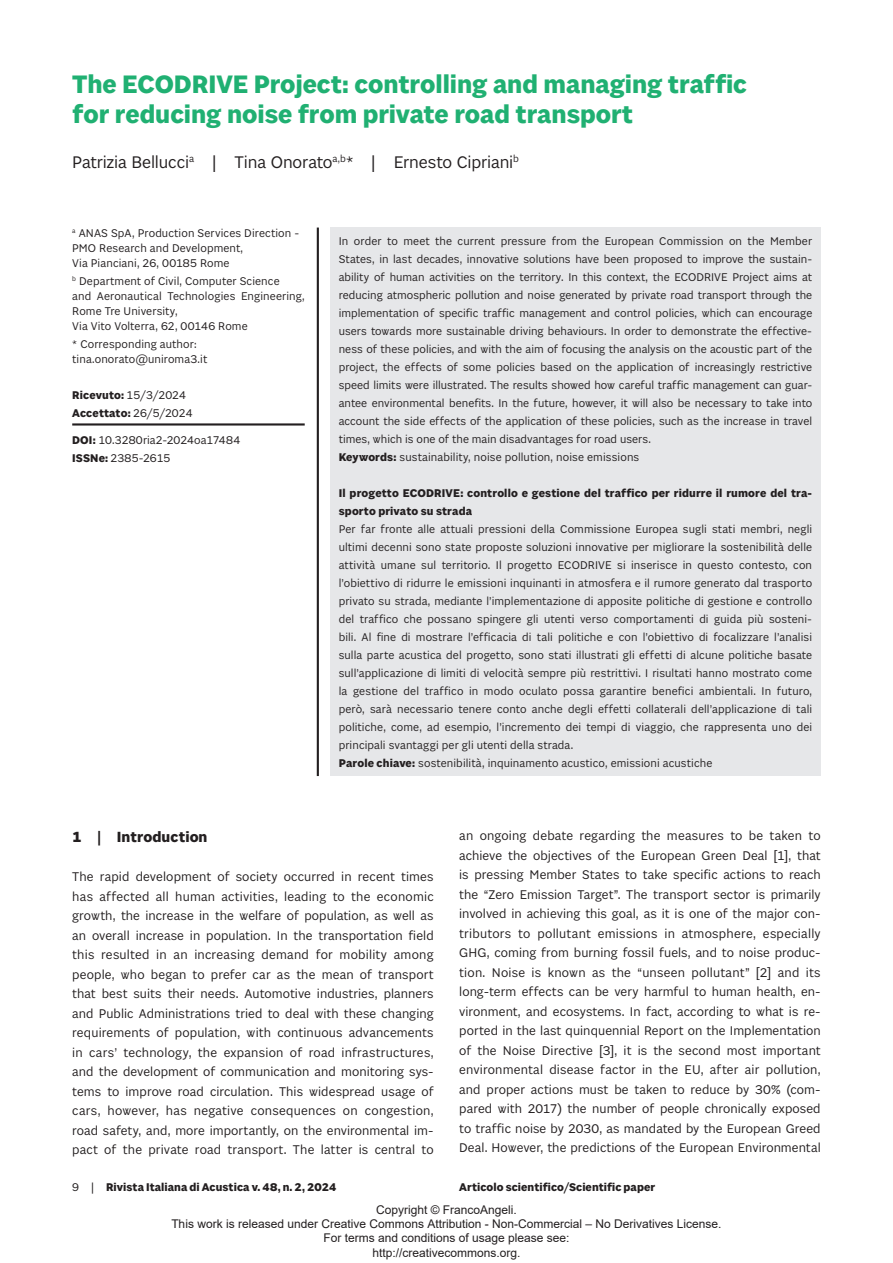
<style>
.page{position:relative;width:893px;height:1263px;background:#fff}
.page>*{position:absolute;margin:0;border:0;box-sizing:border-box;transform-origin:0 0}
.t1{font:700 27px/30px "Sole Sans";color:#20b072}
.t2{font:18px "Sole Sans";letter-spacing:-.005em;color:#231f20}
.t3{font:700 15.75px "Sole Sans";letter-spacing:.005em;color:#231f20}
.t4{font:13.5px/19.5px "Sole Sans";letter-spacing:.01em;color:#231f20;text-align:justify}
.t5{font:12px/18px "Sole Sans";letter-spacing:.01em;color:#231f20}
.t6{font:700 12px/18px "Sole Sans";letter-spacing:.015em;color:#231f20}
.t7{font:12px/14.4px "Arial";color:#231f20;text-align:center}
.s1{font-weight:400}
.s2{font-weight:700}
</style>
<div class="page">
<div style="left:330px;top:228px;width:491px;height:548px;background:#e6e7e9"></div>
<hr style="left:72px;top:423px;width:233px;height:3px;background:#231f20">
<hr style="left:317px;top:228px;width:2px;height:548px;background:#231f20">
<h1 class="t1" style="left:72px;top:71px;width:676px">The ECODRIVE Project: controlling and managing traffic for reducing noise from private road transport</h1>
<h2 class="t2" style="left:72px;top:155px;width:448px">Patrizia Bellucci<sup>a</sup> | Tina Onorato<sup>a,b</sup>* | Ernesto Cipriani<sup>b</sup></h2>
<p class="t5" style="left:72px;top:226px;width:228px;line-height:15px"><sup>a</sup> ANAS SpA, Production Services Direction -<br>PMO Research and Development,<br>Via Pianciani, 26, 00185 Rome</p>
<p class="t5" style="left:72px;top:274px;width:234px;line-height:15px"><sup>b</sup> Department of Civil, Computer Science<br>and Aeronautical Technologies Engineering, Rome Tre University,<br>Via Vito Volterra, 62, 00146 Rome</p>
<p class="t5" style="left:72px;top:337px;width:136px;line-height:15px">* Corresponding author: tina.onorato@uniroma3.it</p>
<p class="t6" style="left:72px;top:387px;width:122px">Ricevuto: <span class="s1">15/3/2024<br></span>Accettato: <span class="s1">26/5/2024</span></p>
<p class="t5" style="left:72px;top:432px;width:169px"><span class="s2">DOI:</span> 10.3280ria2-2024oa17484<br><span class="s2">ISSNe:</span> 2385-2615</p>
<p class="t5" style="left:339px;top:233px;width:475px">In order to meet the current pressure from the European Commission on the Member States, in last decades, innovative solutions have been proposed to improve the sustain&shy;ability of human activities on the territory. In this context, the ECODRIVE Project aims at reducing atmospheric pollution and noise generated by private road transport through the implementation of specific traffic management and control policies, which can encourage users towards more sustainable driving behaviours. In order to demonstrate the effective&shy;ness of these policies, and with the aim of focusing the analysis on the acoustic part of the project, the effects of some policies based on the application of increasingly restrictive speed limits were illustrated. The results showed how careful traffic management can guar&shy;antee environmental benefits. In the future, however, it will also be necessary to take into account the side effects of the application of these policies, such as the increase in travel times, which is one of the main disadvantages for road users.<br><span class="s2">Keywords:</span> sustainability, noise pollution, noise emissions</p>
<p class="t6" style="left:339px;top:485px;width:475px">Il progetto ECODRIVE: controllo e gestione del traffico per ridurre il rumore del tra&shy;sporto privato su strada</p>
<p class="t5" style="left:339px;top:521px;width:475px">Per far fronte alle attuali pressioni della Commissione Europea sugli stati membri, negli ultimi decenni sono state proposte soluzioni innovative per migliorare la sostenibilità delle attività umane sul territorio. Il progetto ECODRIVE si inserisce in questo contesto, con l’obiettivo di ridurre le emissioni inquinanti in atmosfera e il rumore generato dal trasporto privato su strada, mediante l’implementazione di apposite politiche di gestione e controllo del traffico che possano spingere gli utenti verso comportamenti di guida più sosteni&shy;bili. Al fine di mostrare l’efficacia di tali politiche e con l’obiettivo di focalizzare l’analisi sulla parte acustica del progetto, sono stati illustrati gli effetti di alcune politiche basate sull’applicazione di limiti di velocità sempre più restrittivi. I risultati hanno mostrato come la gestione del traffico in modo oculato possa garantire benefici ambientali. In futuro, però, sarà necessario tenere conto anche degli effetti collaterali dell’applicazione di tali politiche, come, ad esempio, l’incremento dei tempi di viaggio, che rappresenta uno dei principali svantaggi per gli utenti della strada.<br><span class="s2">Parole chiave:</span> sostenibilità, inquinamento acustico, emissioni acustiche</p>
<p class="t4" style="left:459px;top:827px;width:363px">an ongoing debate regarding the measures to be taken to achieve the objectives of the European Green Deal [1], that is pressing Member States to take specific actions to reach the “Zero Emission Target”. The transport sector is primarily involved in achieving this goal, as it is one of the major con&shy;tributors to pollutant emissions in atmosphere, especially GHG, coming from burning fossil fuels, and to noise produc&shy;tion. Noise is known as the “unseen pollutant” [2] and its long-term effects can be very harmful to human health, en&shy;vironment, and ecosystems. In fact, according to what is re&shy;ported in the last quinquennial Report on the Implementation of the Noise Directive [3], it is the second most important environmental disease factor in the EU, after air pollution, and proper actions must be taken to reduce by 30% (com&shy;pared with 2017) the number of people chronically exposed to traffic noise by 2030, as mandated by the European Greed Deal. However, the predictions of the European Environmental</p>
<h3 class="t3" style="left:72px;top:831px;width:137px">1 | Introduction</h3>
<p class="t4" style="left:72px;top:868px;width:363px">The rapid development of society occurred in recent times has affected all human activities, leading to the economic growth, the increase in the welfare of population, as well as an overall increase in population. In the transportation field this resulted in an increasing demand for mobility among people, who began to prefer car as the mean of transport that best suits their needs. Automotive industries, planners and Public Administrations tried to deal with these changing requirements of population, with continuous advancements in cars’ technology, the expansion of road infrastructures, and the development of communication and monitoring sys&shy;tems to improve road circulation. This widespread usage of cars, however, has negative consequences on congestion, road safety, and, more importantly, on the environmental im&shy;pact of the private road transport. The latter is central to</p>
<p class="t6" style="left:72px;top:1179px;width:266px"><span class="s1">9 |</span> Rivista Italiana di Acustica v. 48, n. 2, 2024</p>
<p class="t6" style="left:459px;top:1179px;width:198px">Articolo scientifico/Scientific paper</p>
<p class="t7" style="left:171px;top:1202px;width:552px">Copyright © FrancoAngeli.<br>This work is released under Creative Commons Attribution - Non-Commercial – No Derivatives License.<br>For terms and conditions of usage please see:<br>http://creativecommons.org.</p>
</div>
